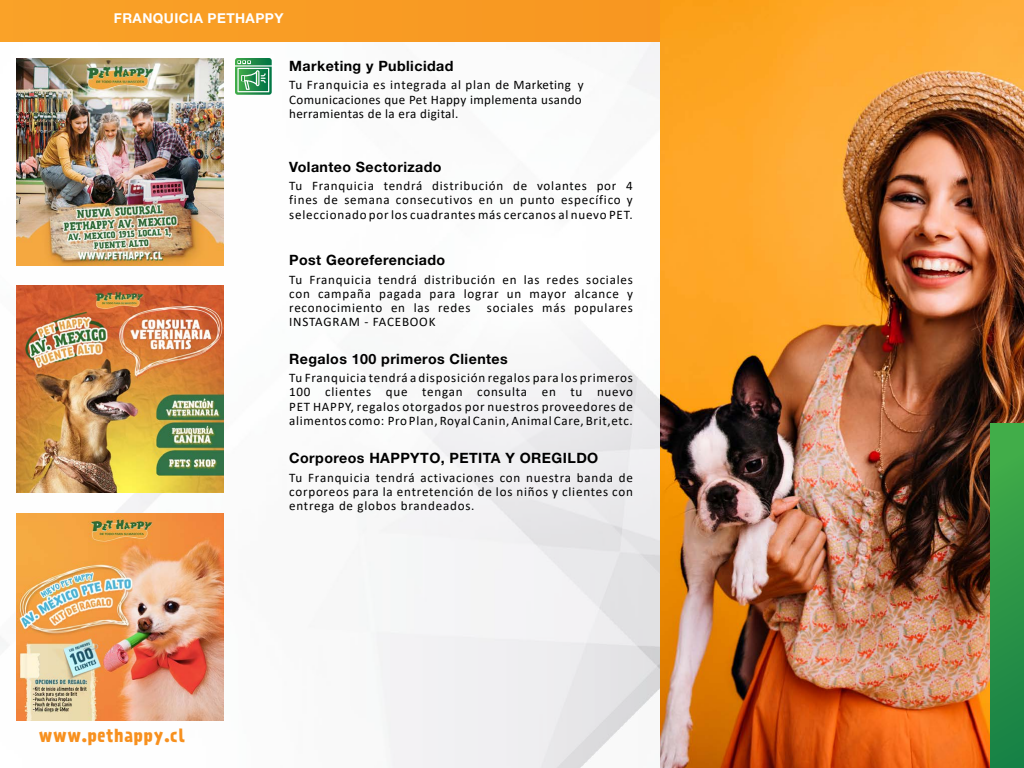
<style>
.page{position:relative;width:1024px;height:768px;background:#fff}
.page>*{position:absolute;margin:0;border:0;box-sizing:border-box;transform-origin:0 0}
.t1{font:700 17px "Prater Sans Two";letter-spacing:.04em;color:#f7901e}
.t2{font:700 14.2px "Helvetica Neue LT Std";letter-spacing:.03em;color:#000}
.t3{font:700 13.6px "Helvetica Neue LT Std";letter-spacing:.03em;color:#fff}
.t4{font:13px/14.2px "Calibri";letter-spacing:.06em;color:#000;text-align:justify}
.t5{font:13px/14.2px "Calibri";letter-spacing:.03em;color:#000}
</style>
<div class="page">
<img style="left:0;top:2px;width:660px;height:766px">
<div style="left:1px;top:0;width:1022px;height:41px;background:#f99c24"></div>
<img style="left:660px;top:0;width:364px;height:768px">
<div style="left:990px;top:424px;width:34px;height:344px;background:linear-gradient(to bottom,#44af49,#167f46)"></div>
<img style="left:16px;top:58px;width:207px;height:207px">
<img style="left:16px;top:286px;width:207px;height:207px">
<img style="left:16px;top:514px;width:207px;height:207px">
<svg style="left:235px;top:58px;width:37px;height:37px"></svg>
<p class="t3" style="left:114px;top:10px;width:171px">FRANQUICIA PETHAPPY</p>
<p class="t2" style="left:289px;top:57px;width:166px">Marketing y Publicidad</p>
<p class="t5" style="left:289px;top:78px;width:296px">Tu Franquicia es integrada al plan de Marketing y<br>Comunicaciones que Pet Happy implementa usando herramientas de la era digital.</p>
<p class="t2" style="left:289px;top:158px;width:154px">Volanteo Sectorizado</p>
<p class="t4" style="left:289px;top:178px;width:345px">Tu Franquicia tendrá distribución de volantes por 4 fines de semana consecutivos en un punto específico y seleccionado por los cuadrantes más cercanos al nuevo PET.</p>
<p class="t2" style="left:289px;top:251px;width:158px">Post Georeferenciado</p>
<p class="t4" style="left:289px;top:272px;width:345px">Tu Franquicia tendrá distribución en las redes sociales con campaña pagada para lograr un mayor alcance y reconocimiento en las redes</p>
<p class="t4" style="left:487px;top:300px;width:148px">sociales más populares</p>
<p class="t4" style="left:289px;top:315px;width:148px">INSTAGRAM - FACEBOOK</p>
<p class="t2" style="left:289px;top:350px;width:220px">Regalos 100 primeros Clientes</p>
<p class="t4" style="left:289px;top:370px;width:345px">Tu Franquicia tendrá a disposición regalos para los primeros 100 clientes que tengan consulta en tu nuevo PET HAPPY, regalos otorgados por nuestros proveedores de alimentos como: Pro Plan, Royal Canin, Animal Care, Brit,etc.</p>
<p class="t2" style="left:289px;top:449px;width:311px">Corporeos HAPPYTO, PETITA Y OREGILDO</p>
<h1 class="t1" style="left:39px;top:724px;width:148px">www.pethappy.cl</h1>
<p class="t4" style="left:289px;top:470px;width:345px">Tu Franquicia tendrá activaciones con nuestra banda de corporeos para la entretención de los niños y clientes con entrega de globos brandeados.</p>
</div>
